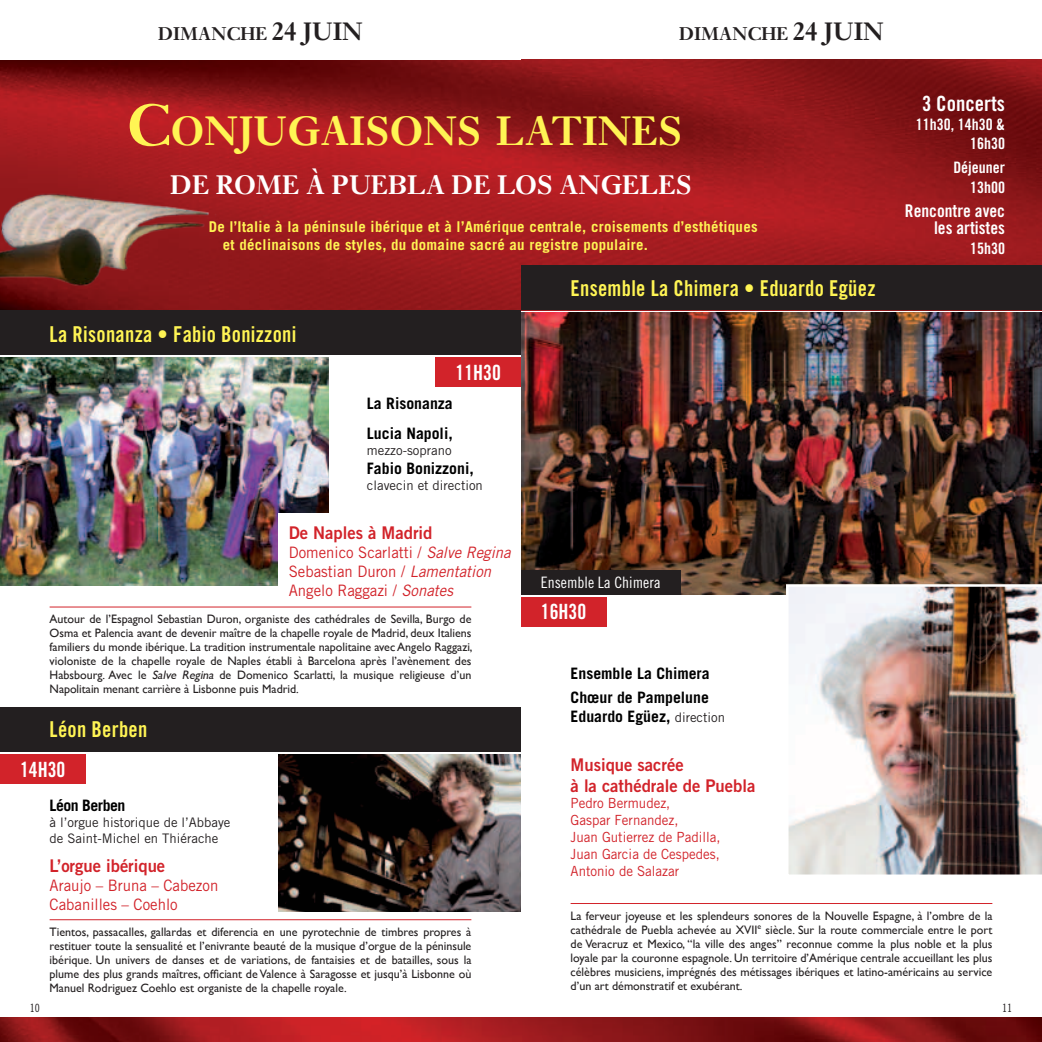
<style>
.page{position:relative;width:1042px;height:1042px;background:#fff}
.page>*{position:absolute;margin:0;border:0;box-sizing:border-box;transform-origin:0 0}
.t1{font:600 42.88px "Ehrhardt";color:#fff454}
.t2{font:600 28px "Ehrhardt";color:#fff}
.t3{font:21.88px "Trade Gothic LT Std Bd Cn 20";letter-spacing:.015em;color:#fff454;scale:.95 1}
.t4{font:21px "Trade Gothic LT Std Bd Cn 20";color:#fff;scale:.95 1}
.t5{font:21px "Trade Gothic LT Std Bd Cn 20";color:#fff}
.t6{font:600 19.25px "Ehrhardt";color:#231f20}
.t7{font:17.5px/21px "Trade Gothic Bold Two";color:#d2232a;scale:.95 1}
.t8{font:17.5px/17.5px "Trade Gothic LT Std Bd Cn 20";color:#fff;text-align:right}
.t9{font:15.75px/18.9px "Trade Gothic";color:#d2232a;scale:.95 1}
.t10{font:700 15.75px/23.8px "Trade Gothic";color:#000}
.t11{font:15.75px/19.2px "Trade Gothic LT Std Bd Cn 20";color:#fff;text-align:right}
.t12{font:15.75px "Trade Gothic LT Std Cn 18";color:#fff}
.t13{font:700 15.75px "Trade Gothic";letter-spacing:-.03em;color:#000}
.t14{font:700 14.88px/17.8px "Trade Gothic";letter-spacing:.02em;color:#fff454}
.t15{font:14px/16.8px "Trade Gothic";color:#d2232a;scale:.95 1}
.t16{font:13.12px/15.8px "Trade Gothic";color:#231f20}
.t17{font:12.25px/14px "Gill Sans";color:#231f20;text-align:justify}
.t18{font:11.38px "Trade Gothic LT Std Cn 18";color:#231f20}
.s1{font-size:26.25px}
.s2{font-size:61.25px}
.s3{font-style:italic}
.s4{font-weight:400;font-size:13.12px;color:#231f20}
</style>
<div class="page">
<img style="left:0;top:60px;width:1042px;height:250px">
<hr style="left:570px;top:903px;width:422px;height:1px;background:#d2232a">
<div style="left:435px;top:357px;width:86px;height:30px;background:#d2232a"></div>
<div style="left:521px;top:265px;width:521px;height:45px;background:#231f20"></div>
<div style="left:0;top:310px;width:521px;height:45px;background:#231f20"></div>
<img style="left:0;top:1017px;width:1042px;height:25px">
<img style="left:521px;top:313px;width:521px;height:282px">
<hr style="left:50px;top:919px;width:421px;height:1px;background:#d2232a">
<hr style="left:50px;top:606px;width:421px;height:1px;background:#d2232a">
<div style="left:0;top:707px;width:521px;height:45px;background:#231f20"></div>
<div style="left:0;top:754px;width:85px;height:30px;background:#d2232a"></div>
<img style="left:786px;top:584px;width:256px;height:291px">
<div style="left:521px;top:597px;width:85px;height:30px;background:#d2232a"></div>
<img style="left:0;top:357px;width:329px;height:228px">
<img style="left:279px;top:754px;width:242px;height:158px">
<div style="left:521px;top:570px;width:160px;height:25px;background:#231f20"></div>
<div style="left:279px;top:513px;width:242px;height:93px;background:#fff"></div>
<img style="left:0;top:119px;width:305px;height:177px">
<h3 class="t6" style="left:158px;top:22px;width:206px">DIMANCHE <span class="s1">24 JUIN</span></h3>
<h3 class="t6" style="left:679px;top:22px;width:206px">DIMANCHE <span class="s1">24 JUIN</span></h3>
<h1 class="t1" style="left:126px;top:106px;width:557px"><span class="s2">C</span>ONJUGAISONS LATINES</h1>
<h2 class="t2" style="left:170px;top:168px;width:523px">DE ROME À PUEBLA DE LOS ANGELES</h2>
<p class="t14" style="left:223px;top:217px;width:536px;text-indent:-14px">De l’Italie à la péninsule ibérique et à l’Amérique centrale, croisements d’esthétiques et déclinaisons de styles, du domaine sacré au registre populaire.</p>
<h3 class="t3" style="left:50px;top:320px;width:261px">La Risonanza • Fabio Bonizzoni</h3>
<h3 class="t4" style="left:455px;top:359px;width:49px">11H30</h3>
<p class="t10" style="left:367px;top:388px;width:87px;line-height:30.1px">La Risonanza<br>Lucia Napoli,</p>
<p class="t16" style="left:367px;top:442px;width:86px">mezzo-soprano</p>
<p class="t10" style="left:367px;top:456px;width:108px">Fabio Bonizzoni,</p>
<p class="t16" style="left:367px;top:477px;width:117px">clavecin et direction</p>
<h3 class="t7" style="left:289px;top:522px;width:153px">De Naples à Madrid</h3>
<p class="t9" style="left:289px;top:542px;width:235px">Domenico Scarlatti / <span class="s3">Salve Regina<br></span>Sebastian Duron / <span class="s3">Lamentation<br></span>Angelo Raggazi / <span class="s3">Sonates</span></p>
<p class="t17" style="left:50px;top:612px;width:424px">Autour de l’Espagnol Sebastian Duron, organiste des cathédrales de Sevilla, Burgo de Osma et Palencia avant de devenir maître de la chapelle royale de Madrid, deux Italiens familiers du monde ibérique. La tradition instrumentale napolitaine avec Angelo Raggazi, violoniste de la chapelle royale de Naples établi à Barcelona après l’avènement des Habsbourg. Avec le <span class="s3">Salve Regina</span> de Domenico Scarlatti, la musique religieuse d’un Napolitain menant carrière à Lisbonne puis Madrid.</p>
<h3 class="t3" style="left:50px;top:716px;width:104px">Léon Berben</h3>
<h3 class="t3" style="left:570px;top:275px;width:322px">Ensemble La Chimera • Eduardo Egüez</h3>
<p class="t12" style="left:541px;top:573px;width:121px">Ensemble La Chimera</p>
<h3 class="t4" style="left:541px;top:599px;width:49px">16H30</h3>
<p class="t10" style="left:570px;top:661px;width:141px">Ensemble La Chimera<br>Chœur de Pampelune</p>
<p class="t10" style="left:570px;top:704px;width:156px">Eduardo Egüez, <span class="s4">direction</span></p>
<h3 class="t5" style="left:922px;top:91px;width:84px">3 Concerts</h3>
<p class="t11" style="left:916px;top:115px;width:91px">11h30, 14h30 &amp;<br>16h30</p>
<p class="t11" style="left:953px;top:158px;width:53px">Déjeuner<br>13h00</p>
<h3 class="t8" style="left:905px;top:202px;width:102px">Rencontre avec les artistes</h3>
<p class="t11" style="left:970px;top:238px;width:36px">15h30</p>
<h3 class="t4" style="left:20px;top:756px;width:49px">14H30</h3>
<p class="t13" style="left:50px;top:796px;width:77px">Léon Berben</p>
<p class="t16" style="left:50px;top:814px;width:182px">à l’orgue historique de l’Abbaye de Saint-Michel en Thiérache</p>
<h3 class="t7" style="left:50px;top:855px;width:123px">L’orgue ibérique</h3>
<p class="t9" style="left:50px;top:876px;width:179px">Araujo – Bruna – Cabezon<br>Cabanilles – Coehlo</p>
<p class="t17" style="left:50px;top:925px;width:423px">Tientos, passacalles, gallardas et diferencia en une pyrotechnie de timbres propres à restituer toute la sensualité et l’enivrante beauté de la musique d’orgue de la péninsule ibérique. Un univers de danses et de variations, de fantaisies et de batailles, sous la plume des plus grands maîtres, officiant de Valence à Saragosse et jusqu’à Lisbonne où Manuel Rodriguez Coehlo est organiste de la chapelle royale.</p>
<h3 class="t7" style="left:570px;top:753px;width:196px">Musique sacrée<br>à la cathédrale de Puebla</h3>
<p class="t15" style="left:570px;top:795px;width:159px">Pedro Bermudez,<br>Gaspar Fernandez,<br>Juan Gutierrez de Padilla,<br>Juan Garcia de Cespedes,<br>Antonio de Salazar</p>
<p class="t17" style="left:570px;top:908px;width:423px">La ferveur joyeuse et les splendeurs sonores de la Nouvelle Espagne, à l’ombre de la cathédrale de Puebla achevée au XVII<sup>e</sup> siècle. Sur la route commerciale entre le port de Veracruz et Mexico, “la ville des anges” reconnue comme la plus noble et la plus loyale par la couronne espagnole. Un territoire d’Amérique centrale accueillant les plus célèbres musiciens, imprégnés des métissages ibériques et latino-américains au service d’un art démonstratif et exubérant.</p>
<p class="t18" style="left:30px;top:1001px;width:12px">10</p>
<p class="t18" style="left:1002px;top:1001px;width:12px">11</p>
</div>
